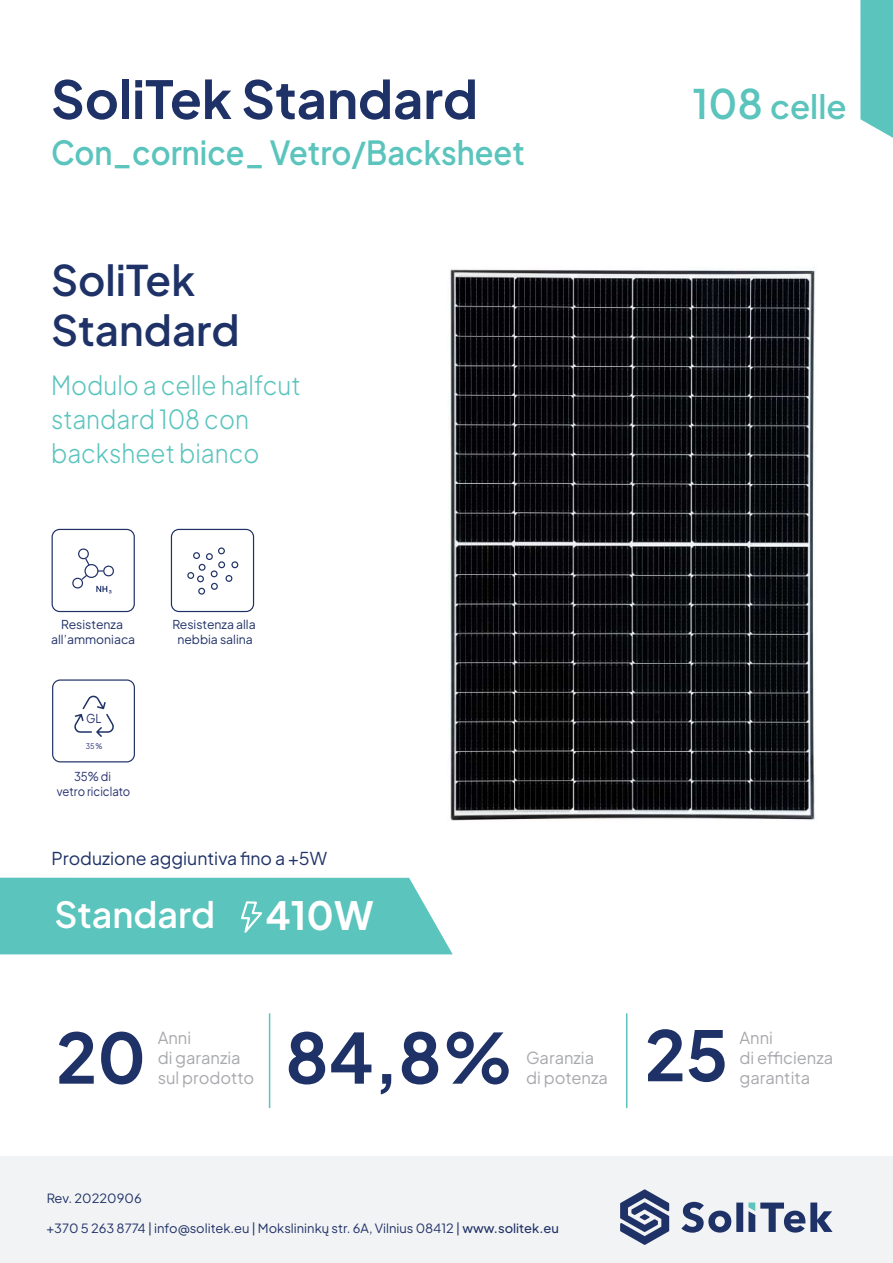
<style>
.page{position:relative;width:893px;height:1263px;background:#fff}
.page>*{position:absolute;margin:0;border:0;box-sizing:border-box;transform-origin:0 0}
.t1{font:700 68.85px "Plus Jakarta Sans";color:#1f3267}
.t2{font:700 52.2px "Plus Jakarta Sans";color:#1f3267}
.t3{font:600 42px/50.4px "Plus Jakarta Sans";color:#1f3267}
.t4{font:700 38.85px "Plus Jakarta Sans";color:#fff}
.t5{font:600 35.85px "Plus Jakarta Sans";color:#fff}
.t6{font:600 33px "Plus Jakarta Sans";color:#5ac4bd;scale:.93 1}
.t7{font:600 33px "Plus Jakarta Sans";color:#5ac4bd}
.t8{font:300 26.25px/34.3px "Plus Jakarta Sans";color:#5ac4bd;scale:.93 1}
.t9{font:17.7px "Plus Jakarta Sans";color:#1f3267}
.t10{font:16.5px/19.8px "Plus Jakarta Sans";color:#a8a9ad}
.t11{font:12.6px "Plus Jakarta Sans";color:#203167}
.t12{font:12.6px "Plus Jakarta Sans";color:#1f3267}
.t13{font:12.3px/14.7px "Plus Jakarta Sans";color:#203167;text-align:center}
.t14{font:12.15px/14.5px "Plus Jakarta Sans";color:#26306f;text-align:center;scale:.93 1}
.t15{font:7.65px "Plus Jakarta Sans";color:#26306f;scale:.93 1}
.s1{font-size:40.5px}
.s2{font-weight:500}
</style>
<div class="page">
<img style="left:450px;top:268px;width:366px;height:553px">
<div style="left:0;top:1156px;width:893px;height:107px;background:#f2f3f4"></div>
<svg style="left:620px;top:1189px;width:49px;height:56px"></svg>
<svg style="left:681px;top:1202px;width:151px;height:31px"></svg>
<div style="left:0;top:878px;width:453px;height:76px;background:#5ac4bd"></div>
<hr style="left:626px;top:1013px;width:1px;height:95px;background:#5ac4bd">
<hr style="left:269px;top:1013px;width:1px;height:95px;background:#5ac4bd">
<svg style="left:860px;top:0;width:33px;height:138px;background:#67c8c2"></svg>
<div style="left:52px;top:529px;width:83px;height:83px;border:1px solid #203167;border-radius:8px"></div>
<svg style="left:96px;top:586px;width:15px;height:7px"></svg>
<div style="left:84px;top:564px;width:14px;height:14px;border:1px solid #203167;border-radius:50%"></div>
<svg style="left:78px;top:548px;width:13px;height:19px"></svg>
<svg style="left:72px;top:573px;width:16px;height:16px"></svg>
<svg style="left:98px;top:565px;width:16px;height:12px"></svg>
<div style="left:171px;top:529px;width:83px;height:83px;border:1px solid #1f3267;border-radius:8px"></div>
<div style="left:193px;top:552px;width:7px;height:7px;border:1px solid #1f3267;border-radius:50%"></div>
<div style="left:206px;top:553px;width:7px;height:7px;border:1px solid #1f3267;border-radius:50%"></div>
<div style="left:218px;top:547px;width:7px;height:7px;border:1px solid #1f3267;border-radius:50%"></div>
<div style="left:218px;top:561px;width:7px;height:7px;border:1px solid #1f3267;border-radius:50%"></div>
<div style="left:231px;top:561px;width:7px;height:7px;border:1px solid #1f3267;border-radius:50%"></div>
<div style="left:225px;top:575px;width:7px;height:7px;border:1px solid #1f3267;border-radius:50%"></div>
<div style="left:211px;top:583px;width:7px;height:7px;border:1px solid #1f3267;border-radius:50%"></div>
<div style="left:211px;top:570px;width:7px;height:7px;border:1px solid #1f3267;border-radius:50%"></div>
<div style="left:199px;top:564px;width:7px;height:7px;border:1px solid #1f3267;border-radius:50%"></div>
<div style="left:197px;top:575px;width:7px;height:7px;border:1px solid #1f3267;border-radius:50%"></div>
<div style="left:198px;top:588px;width:7px;height:7px;border:1px solid #1f3267;border-radius:50%"></div>
<div style="left:187px;top:572px;width:7px;height:7px;border:1px solid #1f3267;border-radius:50%"></div>
<svg style="left:52px;top:679px;width:83px;height:83px"></svg>
<h2 class="t2" style="left:51px;top:57px;width:428px">SoliTek Standard</h2>
<h3 class="t6" style="left:51px;top:125px;width:511px">Con_cornice_ Vetro/Backsheet</h3>
<h3 class="t3" style="left:51px;top:250px;width:190px">SoliTek<br>Standard</h3>
<h3 class="t8" style="left:51px;top:365px;width:270px">Modulo a celle halfcut standard 108 con backsheet bianco</h3>
<p class="t13" style="left:51px;top:616px;width:86px">Resistenza all’ammoniaca</p>
<p class="t13" style="left:172px;top:616px;width:85px">Resistenza alla nebbia salina</p>
<p class="t14" style="left:86px;top:710px;width:18px">GL</p>
<p class="t15" style="left:86px;top:740px;width:20px">35 %</p>
<p class="t14" style="left:57px;top:768px;width:81px">35% di<br>vetro riciclato</p>
<h3 class="t9" style="left:51px;top:844px;width:277px">Produzione aggiuntiva fino a +5W</h3>
<h3 class="t5" style="left:54px;top:885px;width:162px">Standard</h3>
<h3 class="t4" style="left:266px;top:883px;width:110px">410W</h3>
<h3 class="t7" style="left:692px;top:80px;width:156px"><span class="s1">108</span> celle</h3>
<h1 class="t1" style="left:56px;top:1002px;width:91px">20</h1>
<h1 class="t1" style="left:285px;top:1002px;width:230px">84,8%</h1>
<h1 class="t1" style="left:645px;top:999px;width:85px">25</h1>
<h3 class="t10" style="left:158px;top:1026px;width:98px">Anni<br>di garanzia sul prodotto</h3>
<h3 class="t10" style="left:526px;top:1046px;width:83px">Garanzia di potenza</h3>
<h3 class="t10" style="left:739px;top:1026px;width:95px">Anni<br>di efficienza garantita</h3>
<p class="t12" style="left:47px;top:1187px;width:97px">Rev. 20220906</p>
<p class="t11" style="left:46px;top:1217px;width:514px">+370 5 263 8774 | info@solitek.eu | Mokslininkų str. 6A, Vilnius 08412 | <span class="s2">www.solitek.eu</span></p>
</div>
